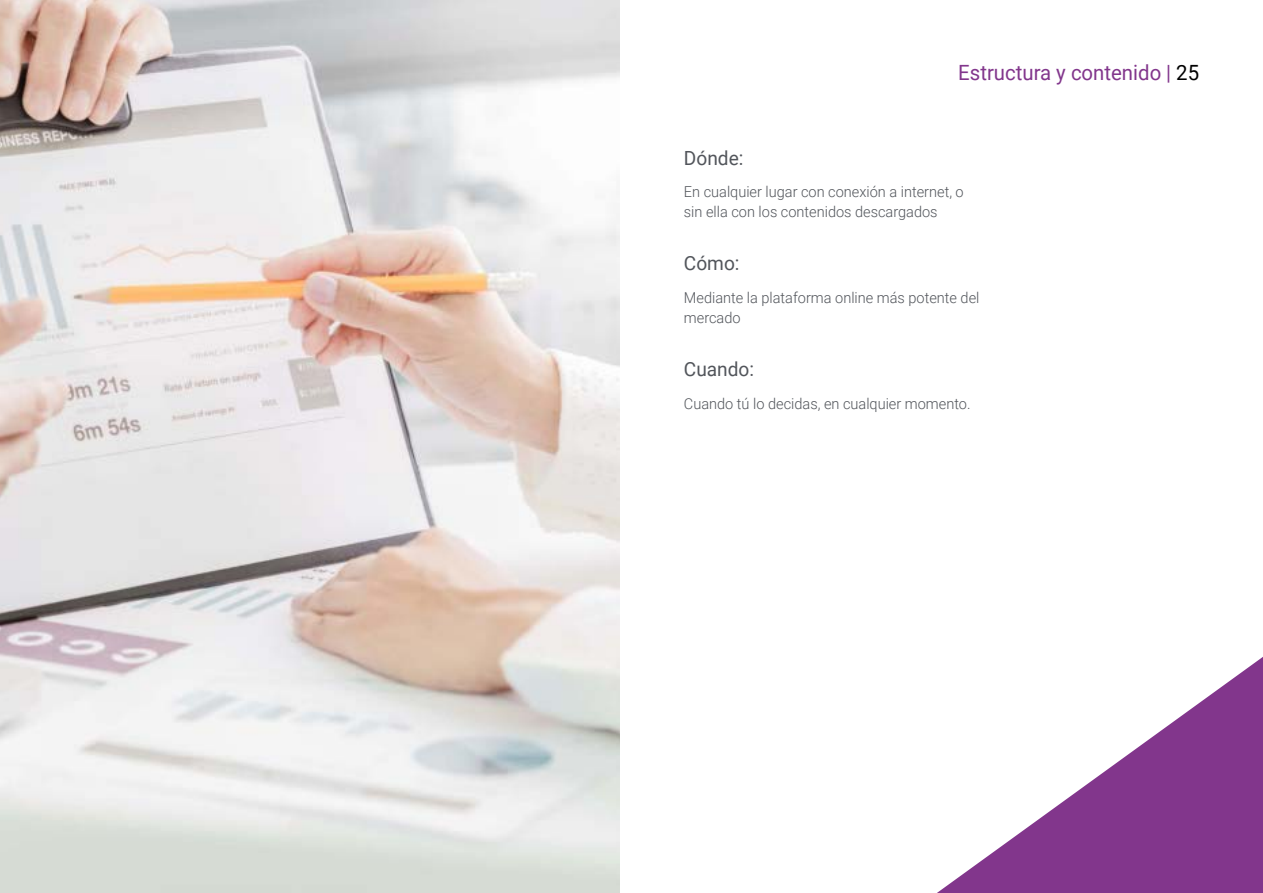
<style>
.page{position:relative;width:1263px;height:893px;background:#fff}
.page>*{position:absolute;margin:0;border:0;box-sizing:border-box;transform-origin:0 0}
.t1{font:21px "Roboto";color:#82368c}
.t2{font:19.5px "Roboto";color:#52555b}
.t3{font:300 15px/19.5px "Roboto";color:#52555b}
.s1{color:#000}
</style>
<div class="page">
<svg style="left:937px;top:657px;width:326px;height:236px"></svg>
<img style="left:0;top:0;width:620px;height:893px">
<h2 class="t2" style="left:684px;top:144px;width:61px">Dónde:</h2>
<h1 class="t1" style="left:958px;top:57px;width:242px">Estructura y contenido | <span class="s1">25</span></h1>
<p class="t3" style="left:684px;top:182px;width:281px">En cualquier lugar con conexión a internet, o sin ella con los contenidos descargados</p>
<h2 class="t2" style="left:684px;top:250px;width:57px">Cómo:</h2>
<p class="t3" style="left:684px;top:288px;width:297px">Mediante la plataforma online más potente del mercado</p>
<h2 class="t2" style="left:684px;top:356px;width:72px">Cuando:</h2>
<p class="t3" style="left:684px;top:393px;width:288px">Cuando tú lo decidas, en cualquier momento.</p>
</div>
